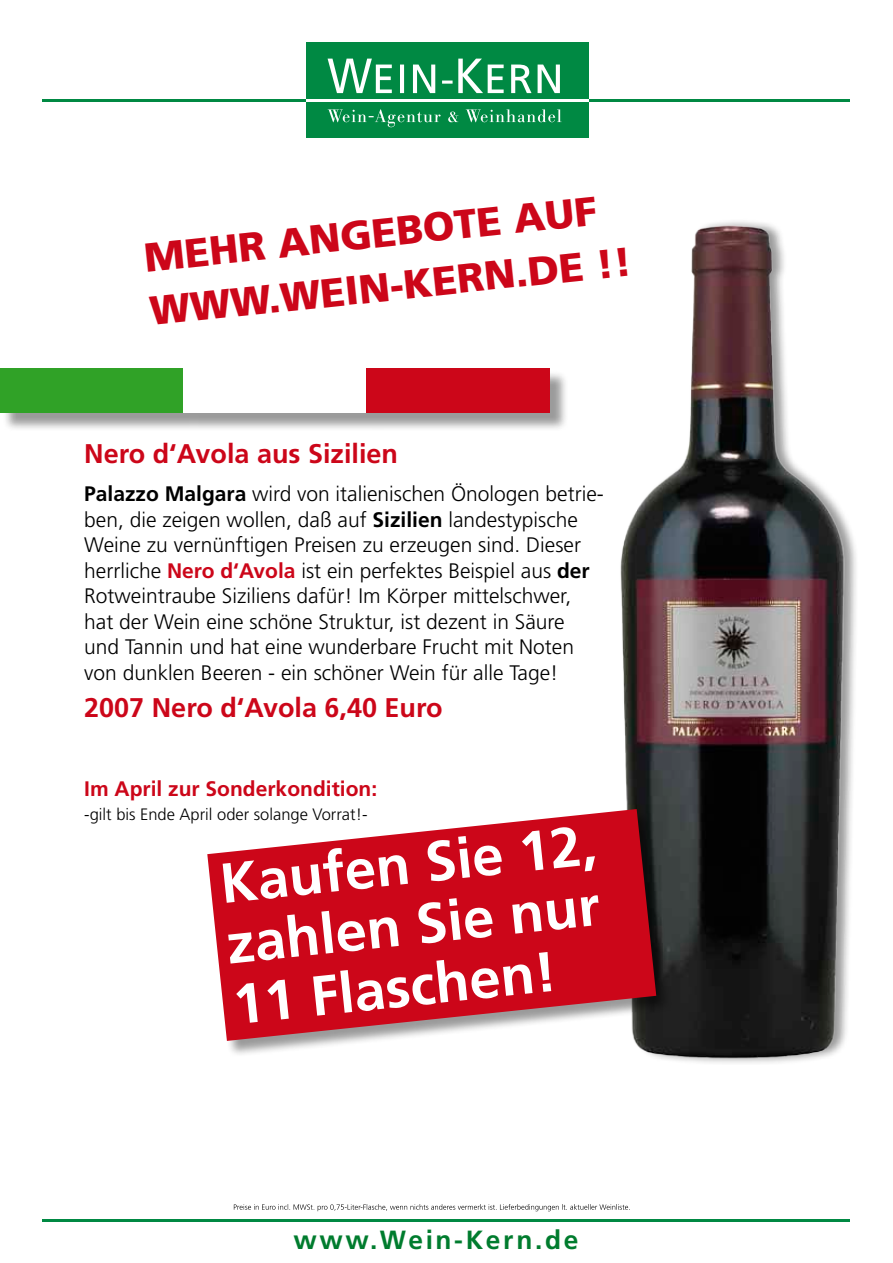
<style>
.page{position:relative;width:893px;height:1263px;background:#fff}
.page>*{position:absolute;margin:0;border:0;box-sizing:border-box;transform-origin:0 0}
.t1{font:700 56.25px/60.9px "Frutiger LT";color:#fff;text-align:justify}
.t2{font:900 40.5px/54px "Frutiger LT";color:#cc0619}
.t3{font:700 27px "Frutiger LT";color:#cc0619}
.t4{font:700 26.25px "Frutiger LT";letter-spacing:.1em;color:#007c2e}
.t5{font:300 21px/25.5px "Frutiger LT";color:#000}
.t6{font:700 21px "Frutiger LT";color:#cc0619}
.t7{font:300 16.5px "Frutiger LT";color:#000}
.s1{font-weight:700}
.s2{font-weight:700;color:#cc0619}
</style>
<div class="page">
<hr style="left:42px;top:99px;width:808px;height:3px;background:#008943">
<hr style="left:43px;top:1219px;width:807px;height:2px;background:#008943">
<div style="left:306px;top:43px;width:282px;height:95px;background:#008943"></div>
<svg style="left:328px;top:59px;width:232px;height:34px"></svg>
<svg style="left:328px;top:109px;width:233px;height:18px"></svg>
<hr style="left:306px;top:99px;width:282px;height:3px;background:#fff">
<div style="left:621px;top:218px;width:239px;height:848px;background:#000;opacity:.4"></div>
<img style="left:620px;top:218px;width:230px;height:847px">
<div style="left:208px;top:809px;width:464px;height:248px;background:#000;opacity:.4"></div>
<svg style="left:207px;top:809px;width:449px;height:232px;background:#cd3342"></svg>
<svg style="left:234px;top:1204px;width:396px;height:7px"></svg>
<div style="left:2px;top:371px;width:566px;height:61px;background:#000;opacity:.4"></div>
<div style="left:0;top:368px;width:183px;height:45px;background:#30a227"></div>
<div style="left:183px;top:368px;width:184px;height:45px;background:#fff"></div>
<div style="left:366px;top:368px;width:184px;height:45px;background:#cc0619"></div>
<h2 class="t2" style="left:141px;top:231px;width:486px;rotate:-6deg">Mehr Angebote a uf www.wein-kern.de !!</h2>
<p class="t3" style="left:84px;top:437px;width:315px">Nero d‘Avola aus Sizilien</p>
<p class="t5" style="left:84px;top:481px;width:521px"><span class="s1">Palazzo Malgara</span> wird von italienischen Önologen betrie&shy;ben, die zeigen wollen, daß auf <span class="s1">Sizilien</span> landestypische Weine zu vernünftigen Preisen zu erzeugen sind. Dieser herrliche <span class="s2">Nero d‘Avola</span> ist ein perfektes Beispiel aus <span class="s1">der </span>Rotweintraube Siziliens dafür! Im Körper mittelschwer, hat der Wein eine schöne Struktur, ist dezent in Säure und Tannin und hat eine wunderbare Frucht mit Noten von dunklen Beeren - ein schöner Wein für alle Tage!</p>
<p class="t3" style="left:84px;top:692px;width:360px">2007 Nero d‘Avola 6,40 Euro</p>
<p class="t6" style="left:84px;top:776px;width:294px">Im April zur Sonderkondition:</p>
<p class="t7" style="left:84px;top:805px;width:285px">-gilt bis Ende April oder solange Vorrat!-</p>
<h1 class="t1" style="left:217px;top:854px;width:380px;rotate:-6deg">Kaufen Sie 12, zahlen Sie nur 11 Flaschen!</h1>
<p class="t4" style="left:293px;top:1224px;width:287px">www.Wein-Kern.de</p>
</div>
